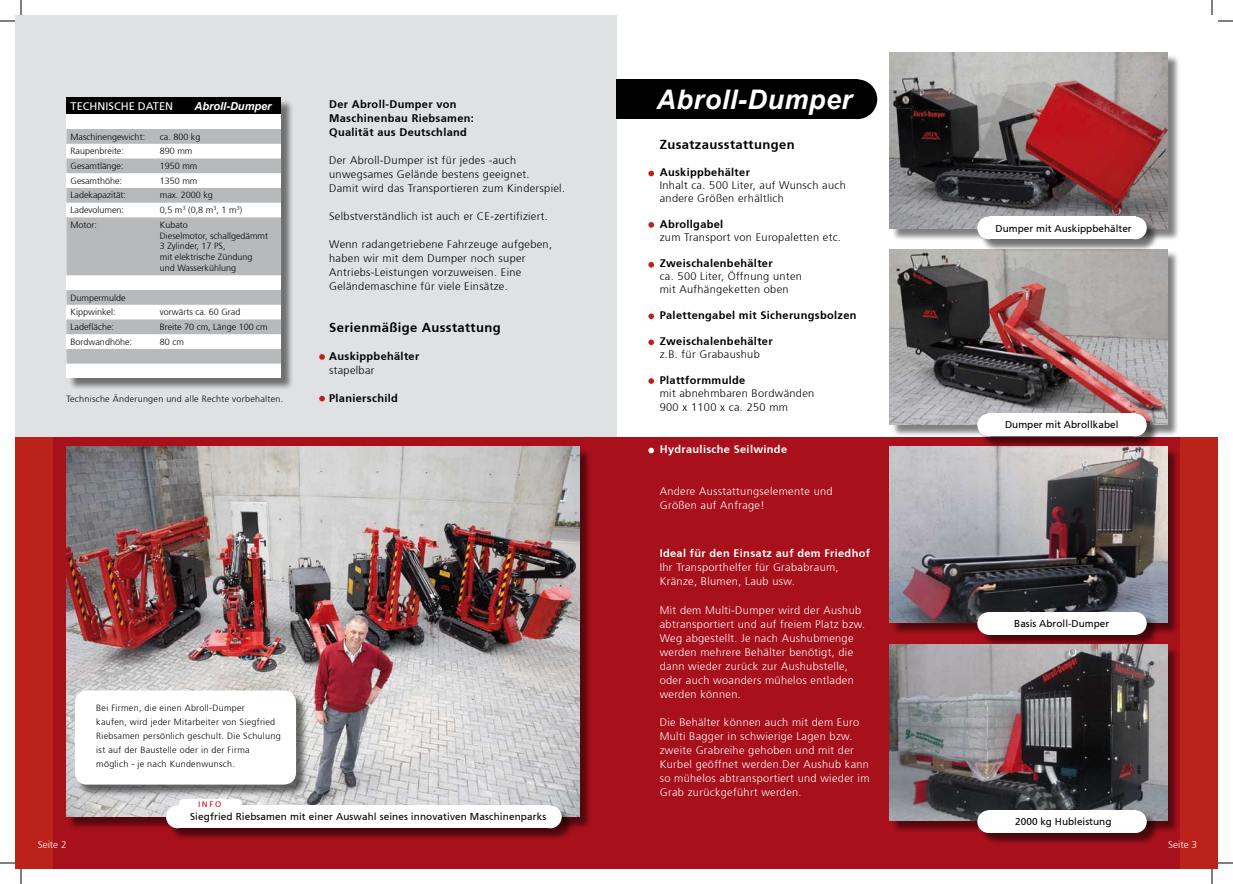
<style>
.page{position:relative;width:1233px;height:884px;background:#fff}
.page>*{position:absolute;margin:0;border:0;box-sizing:border-box;transform-origin:0 0}
.t1{font:italic 700 27px "Arial";letter-spacing:.02em;color:#fff}
.t2{font:700 13px "Frutiger";letter-spacing:.03em;color:#000}
.t3{font:300 11px/14px "Frutiger";letter-spacing:.03em;color:#fff}
.t4{font:300 11px/14px "Frutiger";letter-spacing:.03em;color:#000}
.t5{font:700 11px/14px "Frutiger";letter-spacing:.03em;color:#000}
.t6{font:700 11px "Frutiger";letter-spacing:.03em;color:#fff}
.t7{font:11px "Frutiger";color:#fff}
.t8{font:italic 700 11px "Arial";color:#fff}
.t9{font:10px "Frutiger";color:#000}
.t10{font:300 10px "Frutiger";color:#fff}
.t11{font:300 9px/10.8px "Frutiger";color:#000}
.t12{font:300 9px/14px "Frutiger";letter-spacing:.03em;color:#000}
.t13{font:8px "Frutiger";color:#cd071e}
</style>
<div class="page">
<div style="left:15px;top:15px;width:601px;height:854px;background:#e0e1e2"></div>
<div style="left:15px;top:437px;width:1202px;height:432px;background:#bb2219"></div>
<div style="left:53px;top:437px;width:1127px;height:432px;background:#a8101b"></div>
<div style="left:68px;top:99px;width:255px;height:296px;background:#000;opacity:.5"></div>
<div style="left:66px;top:98px;width:215px;height:280px;background:#fff"></div>
<div style="left:66px;top:98px;width:215px;height:16px;background:#000"></div>
<svg style="left:66px;top:129px;width:215px;height:235px;fill:#b8b9bb"></svg>
<div style="left:837px;top:79px;width:40px;height:40px;background:#000;border-radius:50%"></div>
<div style="left:616px;top:79px;width:241px;height:40px;background:#000"></div>
<div style="left:891px;top:54px;width:293px;height:191px;background:#000;opacity:.5"></div>
<img style="left:889px;top:53px;width:278px;height:176px">
<div style="left:891px;top:251px;width:292px;height:190px;background:#000;opacity:.5"></div>
<img style="left:889px;top:249px;width:278px;height:176px">
<div style="left:891px;top:448px;width:292px;height:191px;background:#000;opacity:.5"></div>
<img style="left:889px;top:447px;width:278px;height:176px">
<div style="left:978px;top:218px;width:185px;height:38px;background:#000;opacity:.55"></div>
<div style="left:977px;top:217px;width:23px;height:22px;background:#fff;border-radius:50%"></div>
<div style="left:988px;top:217px;width:147px;height:22px;background:#fff"></div>
<div style="left:1124px;top:217px;width:22px;height:22px;background:#fff;border-radius:50%"></div>
<div style="left:978px;top:415px;width:185px;height:38px;background:#000;opacity:.55"></div>
<div style="left:977px;top:414px;width:23px;height:22px;background:#fff;border-radius:50%"></div>
<div style="left:988px;top:414px;width:147px;height:22px;background:#fff"></div>
<div style="left:1124px;top:414px;width:22px;height:22px;background:#fff;border-radius:50%"></div>
<div style="left:978px;top:614px;width:185px;height:37px;background:#000;opacity:.55"></div>
<div style="left:977px;top:612px;width:23px;height:23px;background:#fff;border-radius:50%"></div>
<div style="left:988px;top:612px;width:147px;height:23px;background:#fff"></div>
<div style="left:1124px;top:612px;width:22px;height:23px;background:#fff;border-radius:50%"></div>
<div style="left:891px;top:646px;width:292px;height:191px;background:#000;opacity:.5"></div>
<img style="left:889px;top:645px;width:278px;height:175px">
<div style="left:978px;top:812px;width:185px;height:38px;background:#000;opacity:.55"></div>
<div style="left:977px;top:810px;width:23px;height:23px;background:#fff;border-radius:50%"></div>
<div style="left:988px;top:810px;width:147px;height:23px;background:#fff"></div>
<div style="left:1124px;top:810px;width:22px;height:23px;background:#fff;border-radius:50%"></div>
<div style="left:68px;top:448px;width:528px;height:386px;background:#000;opacity:.5"></div>
<img style="left:66px;top:446px;width:513px;height:371px">
<div style="left:76px;top:692px;width:237px;height:109px;background:#000;opacity:.55"></div>
<div style="left:75px;top:690px;width:221px;height:95px;background:#fff;border-radius:12px"></div>
<div style="left:168px;top:801px;width:410px;height:44px;background:#000;opacity:.55"></div>
<div style="left:166px;top:805px;width:23px;height:23px;background:#fff;border-radius:50%"></div>
<div style="left:178px;top:805px;width:372px;height:23px;background:#fff"></div>
<div style="left:539px;top:805px;width:22px;height:23px;background:#fff;border-radius:50%"></div>
<div style="left:179px;top:799px;width:63px;height:12px;background:#fff;border-radius:4px"></div>
<svg style="left:648px;top:171px;width:6px;height:5px"></svg>
<svg style="left:648px;top:222px;width:6px;height:6px"></svg>
<svg style="left:648px;top:262px;width:6px;height:6px"></svg>
<svg style="left:648px;top:313px;width:6px;height:6px"></svg>
<svg style="left:648px;top:339px;width:6px;height:6px"></svg>
<svg style="left:648px;top:378px;width:6px;height:6px"></svg>
<svg style="left:648px;top:448px;width:6px;height:5px"></svg>
<svg style="left:319px;top:354px;width:6px;height:6px"></svg>
<svg style="left:319px;top:396px;width:6px;height:5px"></svg>
<svg style="left:1218px;top:20px;width:15px;height:2px"></svg>
<svg style="left:1218px;top:862px;width:15px;height:2px"></svg>
<svg style="left:0;top:0;width:22px;height:22px"></svg>
<svg style="left:0;top:862px;width:22px;height:22px"></svg>
<svg style="left:1211px;top:0;width:1px;height:15px"></svg>
<svg style="left:1211px;top:869px;width:1px;height:15px"></svg>
<p class="t7" style="left:71px;top:100px;width:104px">TECHNISCHE DATEN</p>
<p class="t8" style="left:194px;top:99px;width:79px">Abroll-Dumper</p>
<p class="t11" style="left:71px;top:131px;width:76px">Maschinengewicht:</p>
<p class="t11" style="left:160px;top:131px;width:42px">ca. 800 kg</p>
<p class="t11" style="left:71px;top:146px;width:55px">Raupenbreite:</p>
<p class="t11" style="left:160px;top:146px;width:34px">890 mm</p>
<p class="t11" style="left:71px;top:161px;width:55px">Gesamtlänge:</p>
<p class="t11" style="left:160px;top:161px;width:39px">1950 mm</p>
<p class="t11" style="left:71px;top:175px;width:53px">Gesamthöhe:</p>
<p class="t11" style="left:160px;top:175px;width:39px">1350 mm</p>
<p class="t11" style="left:71px;top:190px;width:57px">Ladekapazität:</p>
<p class="t11" style="left:160px;top:190px;width:55px">max. 2000 kg</p>
<p class="t11" style="left:71px;top:205px;width:55px">Ladevolumen:</p>
<p class="t11" style="left:160px;top:205px;width:84px">0,5 m<sup>3</sup> (0,8 m<sup>3</sup>, 1 m<sup>3</sup>)</p>
<p class="t11" style="left:71px;top:219px;width:28px">Motor:</p>
<p class="t11" style="left:160px;top:219px;width:110px">Kubato<br>Dieselmotor, schallgedämmt<br>3 Zylinder, 17 PS,<br>mit elektrische Zündung und Wasserkühlung</p>
<p class="t11" style="left:71px;top:290px;width:57px;line-height:14.7px">Dumpermulde<br>Kippwinkel:</p>
<p class="t11" style="left:160px;top:307px;width:82px">vorwärts ca. 60 Grad</p>
<p class="t11" style="left:71px;top:322px;width:45px">Ladefläche:</p>
<p class="t11" style="left:160px;top:322px;width:109px">Breite 70 cm, Länge 100 cm</p>
<p class="t11" style="left:71px;top:336px;width:63px">Bordwandhöhe:</p>
<p class="t11" style="left:160px;top:336px;width:26px">80 cm</p>
<p class="t12" style="left:66px;top:392px;width:218px">Technische Änderungen und alle Rechte vorbehalten.</p>
<p class="t5" style="left:329px;top:97px;width:146px">Der Abroll-Dumper von<br>Maschinenbau Riebsamen:<br>Qualität aus Deutschland</p>
<p class="t4" style="left:329px;top:153px;width:237px">Der Abroll-Dumper ist für jedes -auch unwegsames Gelände bestens geeignet.<br>Damit wird das Transportieren zum Kinderspiel.</p>
<p class="t4" style="left:329px;top:209px;width:220px">Selbstverständlich ist auch er CE-zertifiziert.</p>
<p class="t4" style="left:329px;top:237px;width:224px">Wenn radangetriebene Fahrzeuge aufgeben, haben wir mit dem Dumper noch super Antriebs-Leistungen vorzuweisen. Eine Geländemaschine für viele Einsätze.</p>
<p class="t2" style="left:329px;top:320px;width:173px">Serienmäßige Ausstattung</p>
<p class="t5" style="left:329px;top:349px;width:92px">Auskippbehälter</p>
<p class="t4" style="left:329px;top:363px;width:47px">stapelbar</p>
<p class="t5" style="left:329px;top:391px;width:70px">Planierschild</p>
<p class="t12" style="left:96px;top:701px;width:186px">Bei Firmen, die einen Abroll-Dumper<br>kaufen, wird jeder Mitarbeiter von Siegfried Riebsamen persönlich geschult. Die Schulung ist auf der Baustelle oder in der Firma möglich - je nach Kundenwunsch.</p>
<p class="t13" style="left:198px;top:800px;width:25px">INFO</p>
<p class="t10" style="left:38px;top:839px;width:30px">Seite 2</p>
<p class="t9" style="left:190px;top:810px;width:357px">Siegfried Riebsamen mit einer Auswahl seines innovativen Maschinenparks</p>
<h1 class="t1" style="left:656px;top:81px;width:197px">Abroll-Dumper</h1>
<p class="t2" style="left:660px;top:137px;width:136px">Zusatzausstattungen</p>
<p class="t5" style="left:660px;top:166px;width:92px">Auskippbehälter</p>
<p class="t4" style="left:660px;top:179px;width:188px;line-height:13px">Inhalt ca. 500 Liter, auf Wunsch auch andere Größen erhältlich</p>
<p class="t5" style="left:660px;top:218px;width:65px">Abrollgabel</p>
<p class="t4" style="left:660px;top:231px;width:183px">zum Transport von Europaletten etc.</p>
<p class="t5" style="left:660px;top:257px;width:114px">Zweischalenbehälter</p>
<p class="t4" style="left:660px;top:270px;width:144px;line-height:13px">ca. 500 Liter, Öffnung unten mit Aufhängeketten oben</p>
<p class="t5" style="left:660px;top:309px;width:198px">Palettengabel mit Sicherungsbolzen</p>
<p class="t5" style="left:660px;top:335px;width:114px">Zweischalenbehälter</p>
<p class="t4" style="left:660px;top:348px;width:102px">z.B. für Grabaushub</p>
<p class="t5" style="left:660px;top:374px;width:87px">Plattformmulde</p>
<p class="t4" style="left:660px;top:387px;width:156px">mit abnehmbaren Bordwänden<br>900 x 1100 x ca. 250 mm</p>
<p class="t6" style="left:660px;top:443px;width:129px">Hydraulische Seilwinde</p>
<p class="t3" style="left:660px;top:485px;width:174px">Andere Ausstattungselemente und<br>Größen auf Anfrage!</p>
<p class="t6" style="left:660px;top:547px;width:212px">Ideal für den Einsatz auf dem Friedhof</p>
<p class="t3" style="left:660px;top:560px;width:180px">Ihr Transporthelfer für Grababraum,<br>Kränze, Blumen, Laub usw.</p>
<p class="t3" style="left:660px;top:603px;width:207px">Mit dem Multi-Dumper wird der Aushub abtransportiert und auf freiem Platz bzw.<br>Weg abgestellt. Je nach Aushubmenge werden mehrere Behälter benötigt, die dann wieder zurück zur Aushubstelle, oder auch woanders mühelos entladen werden können.</p>
<p class="t3" style="left:660px;top:715px;width:211px">Die Behälter können auch mit dem Euro Multi Bagger in schwierige Lagen bzw. zweite Grabreihe gehoben und mit der Kurbel geöffnet werden.Der Aushub kann so mühelos abtransportiert und wieder im Grab zurückgeführt werden.</p>
<p class="t9" style="left:995px;top:222px;width:138px">Dumper mit Auskippbehälter</p>
<p class="t9" style="left:1005px;top:418px;width:115px">Dumper mit Abrollkabel</p>
<p class="t9" style="left:1014px;top:617px;width:97px">Basis Abroll-Dumper</p>
<p class="t9" style="left:1015px;top:816px;width:98px">2000 kg Hubleistung</p>
<p class="t10" style="left:1168px;top:839px;width:30px">Seite 3</p>
</div>
